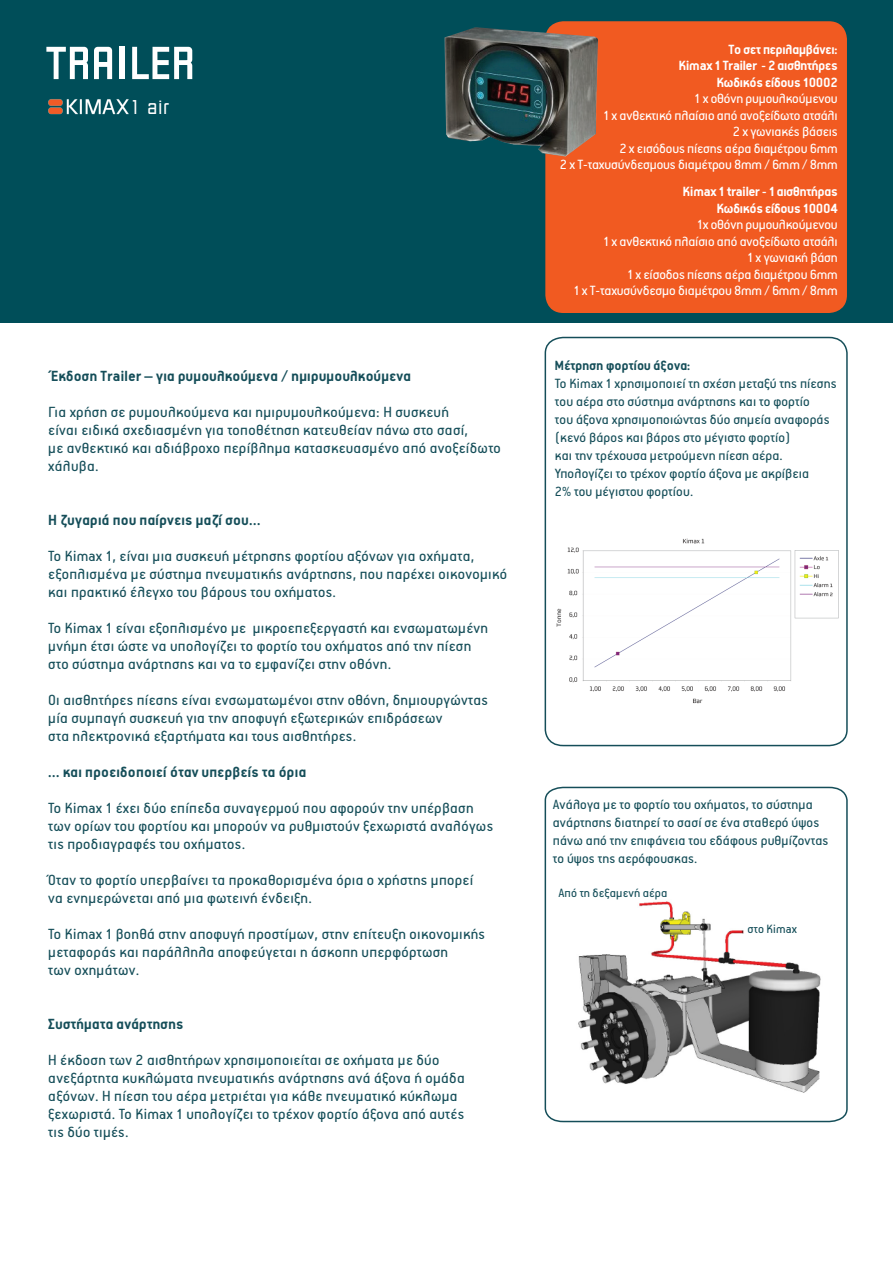
<style>
.page{position:relative;width:893px;height:1263px;background:#fff}
.page>*{position:absolute;margin:0;border:0;box-sizing:border-box;transform-origin:0 0}
.t1{font:700 54px "PF Venue";letter-spacing:.025em;color:#fff}
.t2{font:24px "PF Venue";color:#fff}
.t3{font:16.5px/18px "PF Premier Text";letter-spacing:.02em;color:#154e59}
.t4{font:700 16.5px "PF Premier Text";letter-spacing:.02em;color:#154e59}
.t5{font:15px/18px "PF Premier Text";letter-spacing:.01em;color:#154e59}
.t6{font:15px "PF Premier Text";letter-spacing:-.01em;color:#fff}
.t7{font:700 15px "PF Premier Text";letter-spacing:-.01em;color:#fff}
.t8{font:700 15px "PF Premier Text";letter-spacing:.01em;color:#154e59}
.t9{font:13.5px "PF Premier Text";letter-spacing:.01em;color:#154e59}
.s1{font-size:22.95px}
</style>
<div class="page">
<div style="left:0;top:0;width:893px;height:322px;background:#004e59"></div>
<div style="left:545px;top:21px;width:302px;height:292px;background:#f15a21;border-radius:18px"></div>
<img style="left:445px;top:27px;width:153px;height:129px">
<svg style="left:544px;top:336px;width:304px;height:411px"></svg>
<svg style="left:544px;top:786px;width:304px;height:337px"></svg>
<img style="left:48px;top:99px;width:81px;height:16px">
<p class="t1" style="left:46px;top:37px;width:150px">TRAILER</p>
<p class="t2" style="left:132px;top:95px;width:38px"><span class="s1">1</span> air</p>
<p class="t4" style="left:51px;top:368px;width:361px">Έκδοση Trailer – για ρυμουλκούμενα / ημιρυμουλκούμενα</p>
<p class="t3" style="left:48px;top:403px;width:454px">Για χρήση σε ρυμουλκούμενα και ημιρυμουλκούμενα: Η συσκευή<br>είναι ειδικά σχεδιασμένη για τοποθέτηση κατευθείαν πάνω στο σασί,<br>με ανθεκτικό και αδιάβροχο περίβλημα κατασκευασμένο από ανοξείδωτο χάλυβα.</p>
<p class="t4" style="left:48px;top:512px;width:214px">Η ζυγαριά που παίρνεις μαζί σου…</p>
<p class="t3" style="left:48px;top:547px;width:460px">Το Kimax 1, είναι μια συσκευή μέτρησης φορτίου αξόνων για οχήματα, εξοπλισμένα με σύστημα πνευματικής ανάρτησης, που παρέχει οικονομικό και πρακτικό έλεγχο του βάρους του οχήματος.</p>
<p class="t3" style="left:48px;top:619px;width:441px">Το Kimax 1 είναι εξοπλισμένο με μικροεπεξεργαστή και ενσωματωμένη μνήμη έτσι ώστε να υπολογίζει το φορτίο του οχήματος από την πίεση στο σύστημα ανάρτησης και να το εμφανίζει στην οθόνη.</p>
<p class="t3" style="left:48px;top:691px;width:441px">Οι αισθητήρες πίεσης είναι ενσωματωμένοι στην οθόνη, δημιουργώντας μία συμπαγή συσκευή για την αποφυγή εξωτερικών επιδράσεων<br>στα ηλεκτρονικά εξαρτήματα και τους αισθητήρες.</p>
<p class="t4" style="left:48px;top:764px;width:259px">… και προειδοποιεί όταν υπερβείς τα όρια</p>
<p class="t3" style="left:48px;top:799px;width:446px">Το Kimax 1 έχει δύο επίπεδα συναγερμού που αφορούν την υπέρβαση των ορίων του φορτίου και μπορούν να ρυθμιστούν ξεχωριστά αναλόγως τις προδιαγραφές του οχήματος.</p>
<p class="t3" style="left:48px;top:871px;width:427px">Όταν το φορτίο υπερβαίνει τα προκαθορισμένα όρια ο χρήστης μπορεί να ενημερώνεται από μια φωτεινή ένδειξη.</p>
<p class="t3" style="left:48px;top:925px;width:438px">Το Kimax 1 βοηθά στην αποφυγή προστίμων, στην επίτευξη οικονομικής μεταφοράς και παράλληλα αποφεύγεται η άσκοπη υπερφόρτωση<br>των οχημάτων.</p>
<p class="t4" style="left:48px;top:1016px;width:137px">Συστήματα ανάρτησης</p>
<p class="t3" style="left:48px;top:1051px;width:418px">Η έκδοση των 2 αισθητήρων χρησιμοποιείται σε οχήματα με δύο ανεξάρτητα κυκλώματα πνευματικής ανάρτησης ανά άξονα ή ομάδα αξόνων. Η πίεση του αέρα μετριέται για κάθε πνευματικό κύκλωμα ξεχωριστά. Το Kimax 1 υπολογίζει το τρέχον φορτίο άξονα από αυτές τις δύο τιμές.</p>
<p class="t7" style="left:728px;top:42px;width:111px">Το σετ περιλαμβάνει:</p>
<p class="t7" style="left:679px;top:58px;width:160px">Kimax 1 Trailer - 2 αισθητήρες</p>
<p class="t7" style="left:717px;top:75px;width:122px">Κωδικός είδους 10002</p>
<p class="t6" style="left:695px;top:91px;width:145px">1 x οθόνη ρυμουλκούμενου</p>
<p class="t6" style="left:603px;top:108px;width:236px">1 x ανθεκτικό πλαίσιο από ανοξείδωτο ατσάλι</p>
<p class="t6" style="left:733px;top:124px;width:106px">2 x γωνιακές βάσεις</p>
<p class="t6" style="left:619px;top:141px;width:220px">2 x εισόδους πίεσης αέρα διαμέτρου 6mm</p>
<p class="t6" style="left:560px;top:157px;width:279px">2 x Τ-ταχυσύνδεσμους διαμέτρου 8mm / 6mm / 8mm</p>
<p class="t7" style="left:683px;top:184px;width:156px">Kimax 1 trailer - 1 αισθητήρας</p>
<p class="t7" style="left:717px;top:201px;width:122px">Κωδικός είδους 10004</p>
<p class="t6" style="left:697px;top:217px;width:142px">1x οθόνη ρυμουλκούμενου</p>
<p class="t6" style="left:603px;top:234px;width:236px">1 x ανθεκτικό πλαίσιο από ανοξείδωτο ατσάλι</p>
<p class="t6" style="left:748px;top:250px;width:92px">1 x γωνιακή βάση</p>
<p class="t6" style="left:627px;top:267px;width:212px">1 x είσοδος πίεσης αέρα διαμέτρου 6mm</p>
<p class="t6" style="left:574px;top:283px;width:265px">1 x T-ταχυσύνδεσμο διαμέτρου 8mm / 6mm / 8mm</p>
<p class="t8" style="left:555px;top:358px;width:137px">Μέτρηση φορτίου άξονα:</p>
<p class="t5" style="left:555px;top:374px;width:283px">Το Kimax 1 χρησιμοποιεί τη σχέση μεταξύ της πίεσης του αέρα στο σύστημα ανάρτησης και το φορτίο<br>του άξονα χρησιμοποιώντας δύο σημεία αναφοράς (κενό βάρος και βάρος στο μέγιστο φορτίο)<br>και την τρέχουσα μετρούμενη πίεση αέρα.<br>Υπολογίζει το τρέχον φορτίο άξονα με ακρίβεια<br>2% του μέγιστου φορτίου.</p>
<p class="t5" style="left:553px;top:796px;width:277px">Ανάλογα με το φορτίο του οχήματος, το σύστημα ανάρτησης διατηρεί το σασί σε ένα σταθερό ύψος πάνω από την επιφάνεια του εδάφους ρυθμίζοντας το ύψος της αερόφουσκας.</p>
<p class="t9" style="left:558px;top:886px;width:111px">Από τη δεξαμενή αέρα</p>
<p class="t9" style="left:748px;top:922px;width:51px">στο Kimax</p>
</div>
